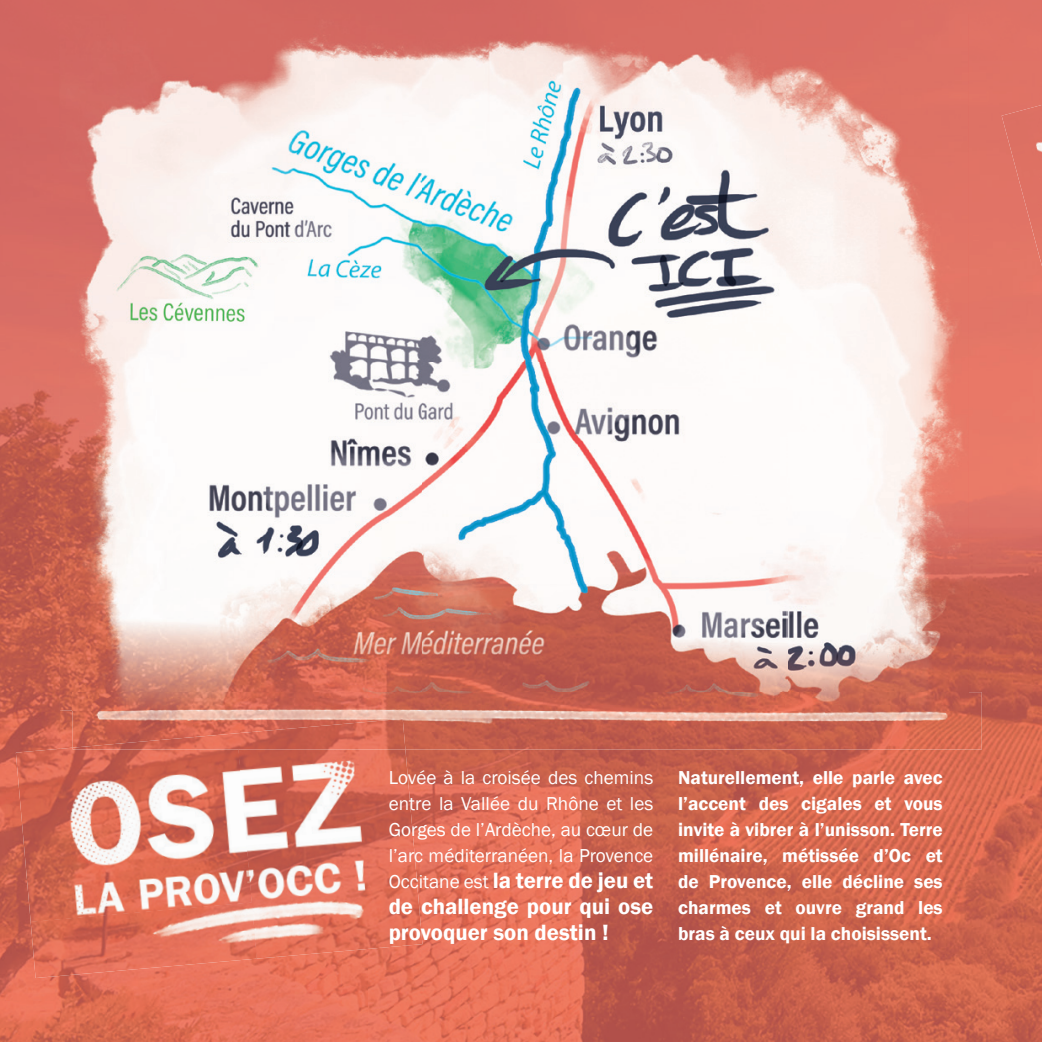
<style>
.page{position:relative;width:1042px;height:1042px;background:#fff}
.page>*{position:absolute;margin:0;border:0;box-sizing:border-box;transform-origin:0 0}
.t1{font:600 22.75px/26.1px "Franklin Gothic";color:#fff;text-align:justify}
.t2{font:600 19.25px/26.1px "Franklin Gothic";color:#fff;text-align:justify}
.t3{font:19.25px/26.1px "Franklin Gothic";color:#fff;text-align:justify}
.s1{font-weight:400;font-size:19.25px}
</style>
<div class="page">
<img style="left:0;top:0;width:1042px;height:60px">
<img style="left:0;top:60px;width:60px;height:982px">
<img style="left:920px;top:60px;width:122px;height:982px">
<img style="left:60px;top:710px;width:13px;height:37px">
<img style="left:368px;top:749px;width:552px;height:293px">
<img style="left:60px;top:958px;width:308px;height:84px">
<img style="left:16px;top:747px;width:222px;height:175px">
<img style="left:238px;top:749px;width:184px;height:209px">
<img style="left:31px;top:902px;width:226px;height:76px">
<img style="left:73px;top:692px;width:908px;height:57px">
<img style="left:73px;top:719px;width:332px;height:30px">
<img style="left:60px;top:15px;width:727px;height:347px">
<img style="left:787px;top:15px;width:181px;height:677px">
<img style="left:60px;top:362px;width:363px;height:348px">
<img style="left:423px;top:362px;width:364px;height:330px">
<img style="left:73px;top:692px;width:895px;height:18px">
<div style="left:1001px;top:105px;width:41px;height:161px;background:#e07365"></div>
<p class="t3" style="left:389px;top:765px;width:266px">Lovée à la croisée des chemins entre la Vallée du Rhône et les Gorges de l’Ardèche, au cœur de l’arc méditerranéen, la Provence</p>
<p class="t1" style="left:389px;top:868px;width:266px"><span class="s1">Occitane est</span> la terre de jeu et de challenge pour qui ose provoquer son destin !</p>
<p class="t2" style="left:678px;top:765px;width:266px">Naturellement, elle parle avec l’accent des cigales et vous invite à vibrer à l’unisson. Terre millénaire, métissée d’Oc et de Provence, elle décline ses charmes et ouvre grand les bras à ceux qui la choisissent.</p>
</div>
